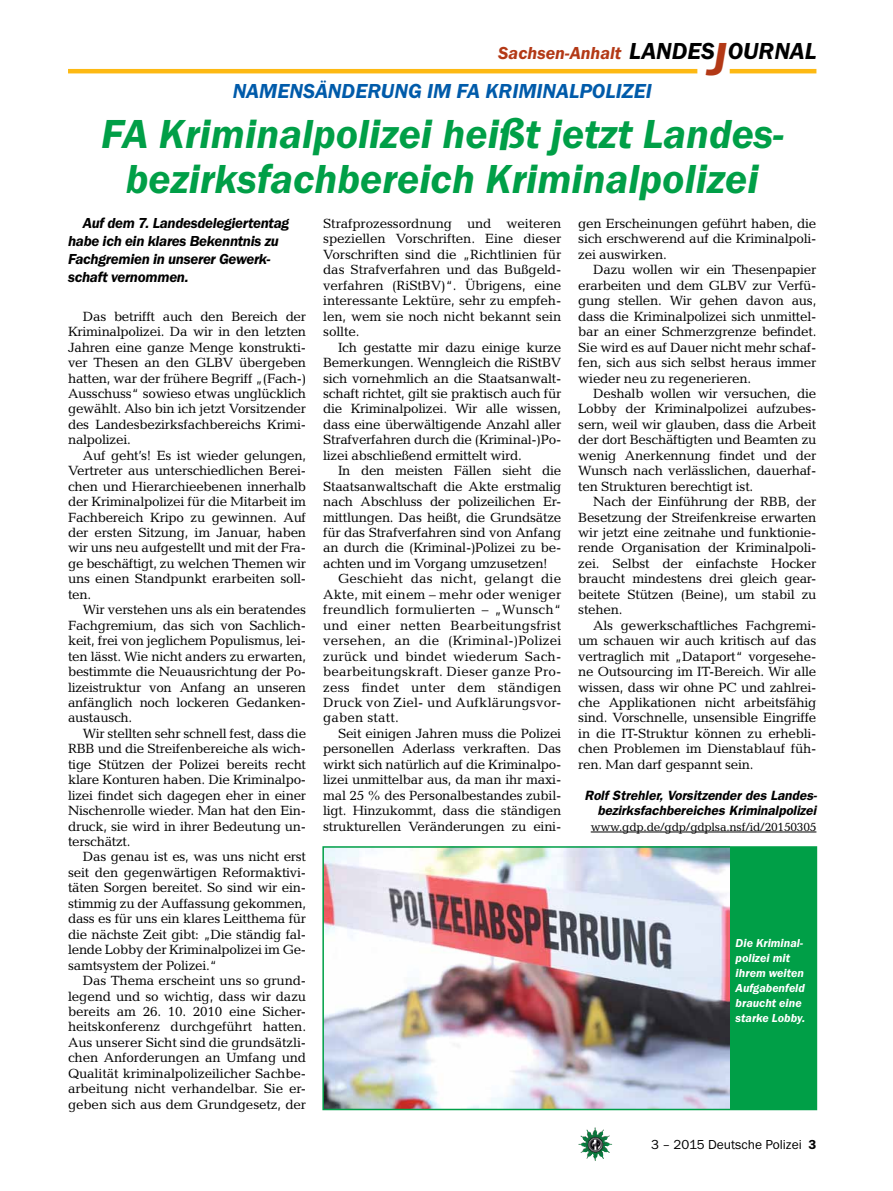
<style>
.page{position:relative;width:893px;height:1191px;background:#fff}
.page>*{position:absolute;margin:0;border:0;box-sizing:border-box;transform-origin:0 0}
.t1{font:italic 600 42px/45px "Franklin Gothic Itc T";color:#009f47;text-align:center}
.t2{font:italic 600 24px "Franklin Gothic Itc T";color:#000}
.t3{font:italic 600 21px "Franklin Gothic Itc T";color:#005baa}
.t4{font:italic 600 18px "Franklin Gothic Itc T";color:#b33916}
.t5{font:italic 600 15px/18px "Franklin Gothic Itc T";letter-spacing:-.02em;color:#000}
.t6{font:13.5px/15.5px "Candida";letter-spacing:-.02em;color:#000;text-align:justify}
.t7{font:13.5px "Candida";letter-spacing:.01em;color:#000}
.t8{font:italic 600 13.5px/15.5px "Franklin Gothic";color:#000;text-align:right}
.t9{font:13.5px "Franklin Gothic Itc T";color:#000}
.t10{font:italic 600 12px/15px "Franklin Gothic Itc T";color:#fff}
.t11{font:12px "Candida";letter-spacing:-.02em;color:#000}
.s1{font-size:48px;color:#b33916}
.s2{font-weight:600}
</style>
<div class="page">
<img style="left:578px;top:1127px;width:17px;height:25px">
<hr style="left:730px;top:69px;width:86px;height:4px;background:#fdb913">
<hr style="left:68px;top:69px;width:629px;height:4px;background:#fdb913">
<div style="left:323px;top:847px;width:493px;height:262px;background:#009f47"></div>
<img style="left:325px;top:849px;width:404px;height:258px">
<div style="left:322px;top:846px;width:495px;height:264px;border:2px solid #009f47"></div>
<hr style="left:591px;top:831px;width:225px;height:1px;background:#000">
<h2 class="t2" style="left:629px;top:37px;width:176px">LA NDES<span class="s1">J</span>OURNAL</h2>
<h3 class="t4" style="left:498px;top:42px;width:125px">Sachsen-Anhalt</h3>
<h3 class="t3" style="left:233px;top:79px;width:421px">Namensänderung im FA Kriminalpolizei</h3>
<h1 class="t1" style="left:101px;top:111px;width:684px">FA Kriminalpolizei heißt jetzt Landes&shy;bezirksfachbereich Kriminalpolizei</h1>
<p class="t6" style="left:323px;top:216px;width:240px">Strafprozessordnung und weiteren speziellen Vorschriften. Eine dieser Vorschriften sind die „Richtlinien für das Strafverfahren und das Bußgeld&shy;verfahren (RiStBV)“. Übrigens, eine interessante Lektüre, sehr zu empfeh&shy;len, wem sie noch nicht bekannt sein sollte.</p>
<p class="t6" style="left:323px;top:339px;width:240px;text-indent:15px">Ich gestatte mir dazu einige kurze Bemerkungen. Wenngleich die RiStBV sich vornehmlich an die Staatsanwalt&shy;schaft richtet, gilt sie praktisch auch für die Kriminalpolizei. Wir alle wissen, dass eine überwältigende Anzahl aller Strafverfahren durch die (Kriminal-)Po&shy;lizei abschließend ermittelt wird.</p>
<p class="t6" style="left:338px;top:463px;width:225px">In den meisten Fällen sieht die</p>
<p class="t6" style="left:323px;top:478px;width:240px">Staatsanwaltschaft die Akte erstmalig</p>
<p class="t6" style="left:323px;top:494px;width:240px">nach Abschluss der polizeilichen Er-</p>
<p class="t6" style="left:323px;top:509px;width:240px">mittlungen. Das heißt, die Grundsätze</p>
<p class="t6" style="left:323px;top:525px;width:240px">für das Strafverfahren sind von Anfang</p>
<p class="t6" style="left:323px;top:540px;width:240px">an durch die (Kriminal-)Polizei zu be-</p>
<p class="t6" style="left:323px;top:555px;width:226px">achten und im Vorgang umzusetzen!</p>
<p class="t7" style="left:338px;top:571px;width:225px">Geschieht das nicht, gelangt die</p>
<p class="t7" style="left:323px;top:586px;width:240px">Akte, mit einem – mehr oder weniger</p>
<p class="t7" style="left:323px;top:602px;width:240px">freundlich formulierten – „Wunsch“</p>
<p class="t7" style="left:323px;top:617px;width:240px">und einer netten Bearbeitungsfrist</p>
<p class="t7" style="left:323px;top:633px;width:240px">versehen, an die (Kriminal-)Polizei</p>
<p class="t7" style="left:323px;top:648px;width:240px">zurück und bindet wiederum Sach-</p>
<p class="t7" style="left:323px;top:664px;width:240px">bearbeitungskraft. Dieser ganze Pro-</p>
<p class="t7" style="left:323px;top:679px;width:240px">zess findet unter dem ständigen</p>
<p class="t7" style="left:323px;top:694px;width:240px">Druck von Ziel- und Aufklärungsvor-</p>
<p class="t7" style="left:323px;top:710px;width:77px">gaben statt.</p>
<p class="t6" style="left:338px;top:725px;width:225px">Seit einigen Jahren muss die Polizei</p>
<p class="t6" style="left:323px;top:741px;width:240px">personellen Aderlass verkraften. Das</p>
<p class="t6" style="left:323px;top:756px;width:240px">wirkt sich natürlich auf die Kriminalpo-</p>
<p class="t6" style="left:323px;top:772px;width:240px">lizei unmittelbar aus, da man ihr maxi-</p>
<p class="t6" style="left:323px;top:787px;width:240px">mal 25 % des Personalbestandes zubil-</p>
<p class="t6" style="left:323px;top:803px;width:240px">ligt. Hinzukommt, dass die ständigen</p>
<p class="t6" style="left:323px;top:818px;width:240px">strukturellen Veränderungen zu eini-</p>
<p class="t5" style="left:68px;top:214px;width:223px;text-indent:15px">Auf dem 7. Landesdelegiertentag habe ich ein klares Bekenntnis zu<br>Fachgremien in unserer Gewerk&shy;schaft vernommen.</p>
<p class="t6" style="left:68px;top:308px;width:240px;text-indent:15px">Das betrifft auch den Bereich der Kriminalpolizei. Da wir in den letzten Jahren eine ganze Menge konstrukti&shy;ver Thesen an den GLBV übergeben hatten, war der frühere Begriff „(Fach-)<br>Ausschuss“ sowieso etwas unglücklich gewählt. Also bin ich jetzt Vorsitzender des Landesbezirksfachbereichs Krimi&shy;nalpolizei.</p>
<p class="t6" style="left:68px;top:447px;width:240px;text-indent:15px">Auf geht’s! Es ist wieder gelungen, Vertreter aus unterschiedlichen Berei&shy;chen und Hierarchieebenen innerhalb der Kriminalpolizei für die Mitarbeit im Fachbereich Kripo zu gewinnen. Auf der ersten Sitzung, im Januar, haben wir uns neu aufgestellt und mit der Fra&shy;ge beschäftigt, zu welchen Themen wir uns einen Standpunkt erarbeiten soll&shy;ten.</p>
<p class="t6" style="left:68px;top:602px;width:240px;text-indent:15px">Wir verstehen uns als ein beratendes Fachgremium, das sich von Sachlich&shy;keit, frei von jeglichem Populismus, lei&shy;ten lässt. Wie nicht anders zu erwarten, bestimmte die Neuausrichtung der Po&shy;lizeistruktur von Anfang an unseren anfänglich noch lockeren Gedanken&shy;austausch.</p>
<p class="t6" style="left:68px;top:725px;width:240px;text-indent:15px">Wir stellten sehr schnell fest, dass die RBB und die Streifenbereiche als wich&shy;tige Stützen der Polizei bereits recht klare Konturen haben. Die Kriminalpo&shy;lizei findet sich dagegen eher in einer Nischenrolle wieder. Man hat den Ein&shy;druck, sie wird in ihrer Bedeutung un&shy;terschätzt.</p>
<p class="t6" style="left:68px;top:849px;width:240px;text-indent:15px">Das genau ist es, was uns nicht erst seit den gegenwärtigen Reformaktivi&shy;täten Sorgen bereitet. So sind wir ein&shy;stimmig zu der Auffassung gekommen, dass es für uns ein klares Leitthema für die nächste Zeit gibt: „Die ständig fal&shy;lende Lobby der Kriminalpolizei im Ge&shy;samtsystem der Polizei.“</p>
<p class="t6" style="left:68px;top:972px;width:240px;text-indent:15px">Das Thema erscheint uns so grund&shy;legend und so wichtig, dass wir dazu bereits am 26. 10. 2010 eine Sicher&shy;heitskonferenz durchgeführt hatten.<br>Aus unserer Sicht sind die grundsätzli&shy;chen Anforderungen an Umfang und Qualität kriminalpolizeilicher Sachbe&shy;arbeitung nicht verhandelbar. Sie er&shy;geben sich aus dem Grundgesetz, der</p>
<p class="t6" style="left:578px;top:216px;width:240px">gen Erscheinungen geführt haben, die sich erschwerend auf die Kriminalpoli&shy;zei auswirken.</p>
<p class="t6" style="left:578px;top:262px;width:240px;text-indent:15px">Dazu wollen wir ein Thesenpapier erarbeiten und dem GLBV zur Verfü&shy;gung stellen. Wir gehen davon aus, dass die Kriminalpolizei sich unmittel&shy;bar an einer Schmerzgrenze befindet.<br>Sie wird es auf Dauer nicht mehr schaf&shy;fen, sich aus sich selbst heraus immer wieder neu zu regenerieren.</p>
<p class="t6" style="left:578px;top:386px;width:240px;text-indent:15px">Deshalb wollen wir versuchen, die Lobby der Kriminalpolizei aufzubes&shy;sern, weil wir glauben, dass die Arbeit der dort Beschäftigten und Beamten zu wenig Anerkennung findet und der Wunsch nach verlässlichen, dauerhaf&shy;ten Strukturen berechtigt ist.</p>
<p class="t6" style="left:578px;top:494px;width:240px;text-indent:15px">Nach der Einführung der RBB, der Besetzung der Streifenkreise erwarten wir jetzt eine zeitnahe und funktionie&shy;rende Organisation der Kriminalpoli&shy;zei. Selbst der einfachste Hocker braucht mindestens drei gleich gear&shy;beitete Stützen (Beine), um stabil zu stehen.</p>
<p class="t6" style="left:578px;top:617px;width:240px;text-indent:15px">Als gewerkschaftliches Fachgremi&shy;um schauen wir auch kritisch auf das vertraglich mit „Dataport“ vorgesehe&shy;ne Outsourcing im IT-Bereich. Wir alle wissen, dass wir ohne PC und zahlrei&shy;che Applikationen nicht arbeitsfähig sind. Vorschnelle, unsensible Eingriffe in die IT-Struktur können zu erhebli&shy;chen Problemen im Dienstablauf füh&shy;ren. Man darf gespannt sein.</p>
<p class="t8" style="left:584px;top:787px;width:234px">Rolf Strehler, Vorsitzender des Landes&shy;bezirksfachbereiches Kriminalpolizei</p>
<p class="t11" style="left:591px;top:820px;width:227px">www.gdp.de/gdp/gdplsa.nsf/id/20150305</p>
<p class="t10" style="left:736px;top:935px;width:71px">Die Kriminal&shy;polizei mit ihrem weiten<br>Aufgabenfeld braucht eine starke Lobby.</p>
<p class="t9" style="left:651px;top:1136px;width:167px">3 – 2015 Deutsche Polizei <span class="s2">3</span></p>
</div>
